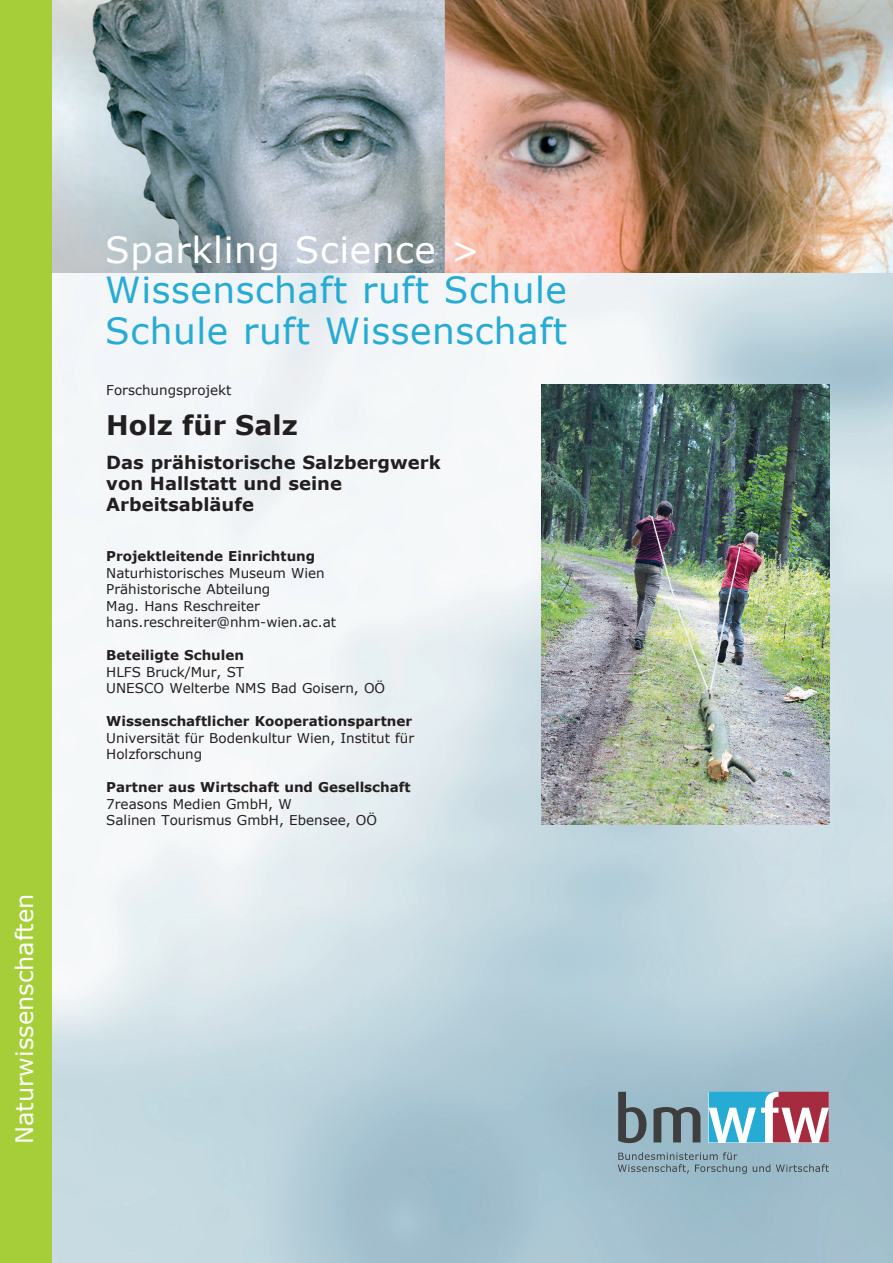
<style>
.page{position:relative;width:893px;height:1263px;background:#fff}
.page>*{position:absolute;margin:0;border:0;box-sizing:border-box;transform-origin:0 0}
.t1{font:36px/40.5px "Verdana";letter-spacing:.015em;color:#26abd5}
.t2{font:36px "Verdana";letter-spacing:.015em;color:#fff}
.t3{font:700 27px "Verdana";color:#231f20}
.t4{font:24px "Verdana";color:#fff}
.t5{font:700 18px/21px "Verdana";color:#231f20}
.t6{font:13.5px/16.5px "Verdana";color:#231f20}
.t7{font:700 13.5px "Verdana";color:#231f20}
</style>
<div class="page">
<img style="left:51px;top:273px;width:842px;height:990px">
<svg style="left:618px;top:1092px;width:28px;height:51px"></svg>
<svg style="left:653px;top:1107px;width:47px;height:35px;background:#67777e"></svg>
<svg style="left:709px;top:1092px;width:120px;height:50px"></svg>
<svg style="left:618px;top:1152px;width:129px;height:22px;background:#8aa4b0"></svg>
<svg style="left:753px;top:1164px;width:17px;height:8px"></svg>
<svg style="left:776px;top:1164px;width:53px;height:8px"></svg>
<img style="left:51px;top:0;width:842px;height:273px">
<div style="left:0;top:0;width:51px;height:1263px;background:#a6ce39"></div>
<img style="left:541px;top:385px;width:288px;height:440px">
<h3 class="t4" style="left:8px;top:1144px;width:252px;rotate:-90deg">Naturwissenschaften</h3>
<h1 class="t2" style="left:105px;top:225px;width:377px">Sparkling Science &gt;</h1>
<h1 class="t1" style="left:105px;top:269px;width:463px">Wissenschaft ruft Schule<br>Schule ruft Wissenschaft</h1>
<p class="t6" style="left:106px;top:382px;width:127px">Forschungsprojekt</p>
<h2 class="t3" style="left:106px;top:406px;width:193px">Holz für Salz</h2>
<h3 class="t5" style="left:106px;top:451px;width:336px">Das prähistorische Salzbergwerk von Hallstatt und seine<br>Arbeitsabläufe</h3>
<p class="t7" style="left:106px;top:547px;width:211px">Projektleitende Einrichtung</p>
<p class="t6" style="left:106px;top:564px;width:231px">Naturhistorisches Museum Wien<br>Prähistorische Abteilung<br>Mag. Hans Reschreiter hans.reschreiter@nhm-wien.ac.at</p>
<p class="t7" style="left:106px;top:646px;width:139px">Beteiligte Schulen</p>
<p class="t6" style="left:106px;top:663px;width:280px">HLFS Bruck/Mur, ST<br>UNESCO Welterbe NMS Bad Goisern, OÖ</p>
<p class="t7" style="left:106px;top:711px;width:307px">Wissenschaftlicher Kooperationspartner</p>
<p class="t6" style="left:106px;top:729px;width:309px">Universität für Bodenkultur Wien, Institut für<br>Holzforschung</p>
<p class="t7" style="left:106px;top:777px;width:306px">Partner aus Wirtschaft und Gesellschaft</p>
<p class="t6" style="left:106px;top:795px;width:272px">7reasons Medien GmbH, W<br>Salinen Tourismus GmbH, Ebensee, OÖ</p>
</div>
